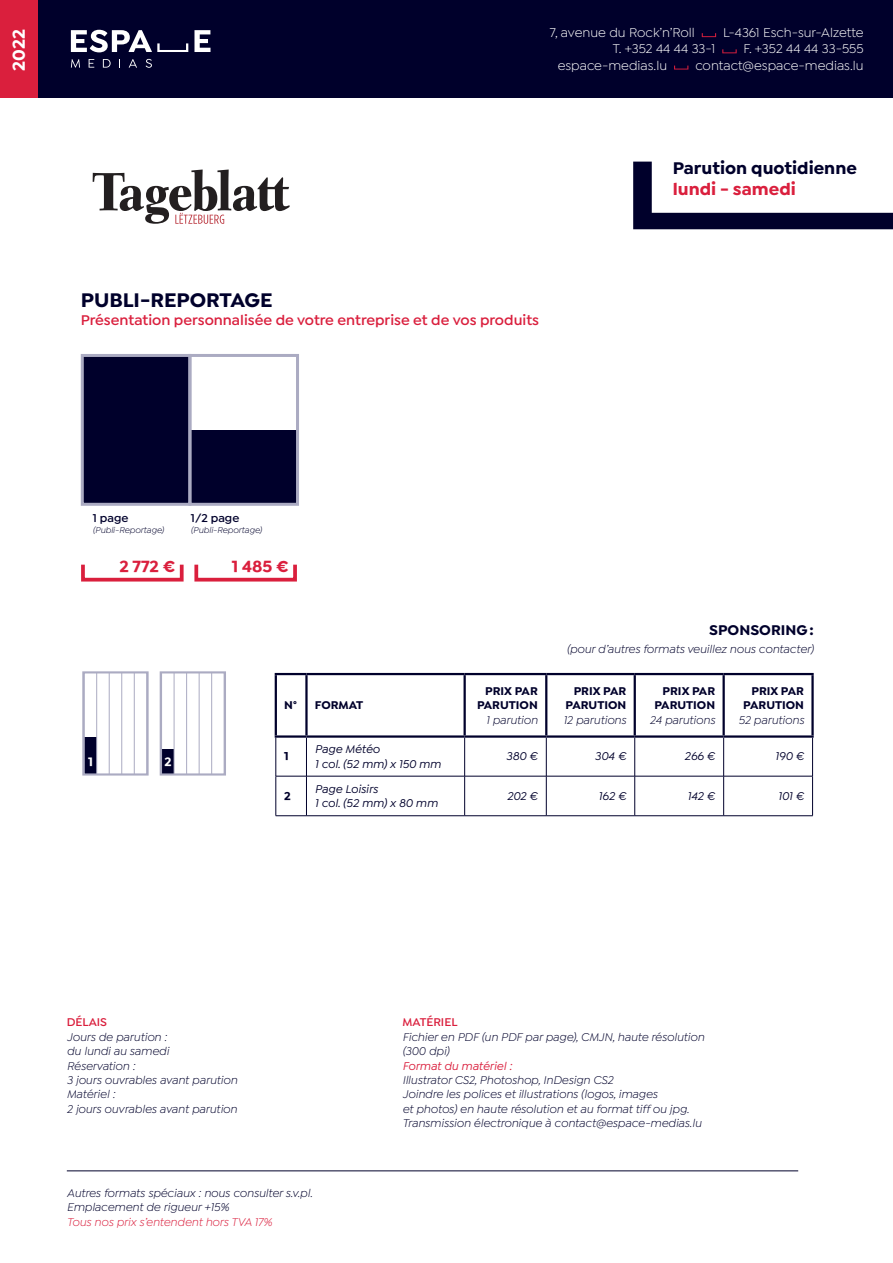
<style>
.page{position:relative;width:893px;height:1263px;background:#fff}
.page>*{position:absolute;margin:0;border:0;box-sizing:border-box;transform-origin:0 0}
.t1{font:700 21px "Isidora Sans";color:#00002b}
.t2{font:700 18px "Isidora Sans";color:#00002b}
.t3{font:700 18px "Isidora Sans";color:#da1f3d}
.t4{font:700 18px "Isidora Sans";color:#fff}
.t5{font:700 16.95px "Isidora Sans";color:#da1f3d}
.t6{font:600 15px "Isidora Sans";color:#da1f3d}
.t7{font:700 15px "Isidora Sans";color:#00002b}
.t8{font:13.5px "Isidora Sans";color:#fff}
.t9{font:700 12.75px "Isidora Sans";color:#fff}
.t10{font:italic 12px/14.4px "Isidora Sans";color:#00002b}
.t11{font:italic 500 12px/14.4px "Isidora Sans";color:#00002b}
.t12{font:700 12px/14.4px "Isidora Sans";color:#00002b;text-align:right}
.t13{font:italic 12px "Isidora Sans";color:#da1f3d}
.t14{font:italic 500 12px "Isidora Sans";color:#da1f3d}
.t15{font:600 12px "Isidora Sans";color:#da1f3d}
.t16{font:600 12px "Isidora Sans";color:#00002b}
.t17{font:italic 9px "Isidora Sans";color:#00002b}
</style>
<div class="page">
<div style="left:37px;top:0;width:856px;height:98px;background:#00002b"></div>
<div style="left:0;top:0;width:37px;height:98px;background:#da1f3d"></div>
<svg style="left:194px;top:30px;width:16px;height:22px"></svg>
<svg style="left:71px;top:59px;width:9px;height:9px"></svg>
<svg style="left:89px;top:59px;width:5px;height:9px"></svg>
<svg style="left:103px;top:59px;width:8px;height:9px"></svg>
<svg style="left:129px;top:59px;width:8px;height:9px"></svg>
<svg style="left:146px;top:59px;width:6px;height:9px"></svg>
<svg style="left:71px;top:30px;width:117px;height:22px"></svg>
<svg style="left:702px;top:33px;width:14px;height:4px"></svg>
<svg style="left:722px;top:49px;width:15px;height:4px"></svg>
<svg style="left:674px;top:66px;width:14px;height:4px"></svg>
<svg style="left:633px;top:162px;width:260px;height:67px"></svg>
<svg style="left:93px;top:169px;width:197px;height:55px"></svg>
<div style="left:160px;top:749px;width:14px;height:25px;background:#00002b"></div>
<div style="left:83px;top:737px;width:14px;height:37px;background:#00002b"></div>
<div style="left:82px;top:671px;width:67px;height:104px;border:2px solid #ababc2"></div>
<hr style="left:84px;top:672px;width:1px;height:102px;background:#ababc2">
<hr style="left:96px;top:672px;width:1px;height:102px;background:#ababc2">
<hr style="left:109px;top:672px;width:1px;height:102px;background:#ababc2">
<hr style="left:121px;top:672px;width:1px;height:102px;background:#ababc2">
<hr style="left:134px;top:672px;width:1px;height:102px;background:#ababc2">
<hr style="left:147px;top:672px;width:1px;height:102px;background:#ababc2">
<div style="left:160px;top:671px;width:66px;height:104px;border:2px solid #ababc2"></div>
<hr style="left:161px;top:672px;width:1px;height:102px;background:#ababc2">
<hr style="left:174px;top:672px;width:1px;height:102px;background:#ababc2">
<hr style="left:186px;top:672px;width:1px;height:102px;background:#ababc2">
<hr style="left:199px;top:672px;width:1px;height:102px;background:#ababc2">
<hr style="left:211px;top:672px;width:1px;height:102px;background:#ababc2">
<hr style="left:224px;top:672px;width:1px;height:102px;background:#ababc2">
<hr style="left:276px;top:738px;width:1px;height:38px;background:#00002b">
<hr style="left:306px;top:738px;width:1px;height:38px;background:#00002b">
<hr style="left:464px;top:738px;width:1px;height:38px;background:#00002b">
<hr style="left:546px;top:738px;width:1px;height:38px;background:#00002b">
<hr style="left:634px;top:738px;width:1px;height:38px;background:#00002b">
<hr style="left:723px;top:738px;width:1px;height:38px;background:#00002b">
<hr style="left:812px;top:738px;width:1px;height:38px;background:#00002b">
<hr style="left:276px;top:776px;width:30px;height:1px;background:#00002b">
<hr style="left:276px;top:776px;width:1px;height:39px;background:#00002b">
<hr style="left:306px;top:776px;width:159px;height:1px;background:#00002b">
<hr style="left:306px;top:776px;width:1px;height:39px;background:#00002b">
<hr style="left:465px;top:776px;width:81px;height:1px;background:#00002b">
<hr style="left:464px;top:776px;width:1px;height:39px;background:#00002b">
<hr style="left:546px;top:776px;width:89px;height:1px;background:#00002b">
<hr style="left:546px;top:776px;width:1px;height:39px;background:#00002b">
<hr style="left:635px;top:776px;width:89px;height:1px;background:#00002b">
<hr style="left:634px;top:776px;width:1px;height:39px;background:#00002b">
<hr style="left:724px;top:776px;width:89px;height:1px;background:#00002b">
<hr style="left:723px;top:776px;width:1px;height:39px;background:#00002b">
<hr style="left:812px;top:776px;width:1px;height:39px;background:#00002b">
<hr style="left:276px;top:815px;width:30px;height:1px;background:#00002b">
<hr style="left:306px;top:815px;width:159px;height:1px;background:#00002b">
<hr style="left:465px;top:815px;width:81px;height:1px;background:#00002b">
<hr style="left:546px;top:815px;width:89px;height:1px;background:#00002b">
<hr style="left:635px;top:815px;width:89px;height:1px;background:#00002b">
<hr style="left:724px;top:815px;width:89px;height:1px;background:#00002b">
<hr style="left:275px;top:673px;width:31px;height:2px;background:#00002b">
<hr style="left:275px;top:675px;width:2px;height:60px;background:#00002b">
<hr style="left:306px;top:673px;width:159px;height:2px;background:#00002b">
<hr style="left:305px;top:675px;width:3px;height:60px;background:#00002b">
<hr style="left:465px;top:673px;width:81px;height:2px;background:#00002b">
<hr style="left:464px;top:675px;width:2px;height:60px;background:#00002b">
<hr style="left:546px;top:673px;width:89px;height:2px;background:#00002b">
<hr style="left:545px;top:675px;width:2px;height:60px;background:#00002b">
<hr style="left:635px;top:673px;width:89px;height:2px;background:#00002b">
<hr style="left:634px;top:675px;width:2px;height:60px;background:#00002b">
<hr style="left:724px;top:673px;width:90px;height:2px;background:#00002b">
<hr style="left:722px;top:675px;width:3px;height:60px;background:#00002b">
<hr style="left:811px;top:675px;width:3px;height:60px;background:#00002b">
<hr style="left:275px;top:735px;width:31px;height:3px;background:#00002b">
<hr style="left:306px;top:735px;width:159px;height:3px;background:#00002b">
<hr style="left:465px;top:735px;width:81px;height:3px;background:#00002b">
<hr style="left:546px;top:735px;width:89px;height:3px;background:#00002b">
<hr style="left:635px;top:735px;width:89px;height:3px;background:#00002b">
<hr style="left:724px;top:735px;width:90px;height:3px;background:#00002b">
<div style="left:82px;top:355px;width:108px;height:149px;background:#00002b"></div>
<div style="left:188px;top:430px;width:109px;height:74px;background:#00002b"></div>
<div style="left:81px;top:354px;width:110px;height:152px;border:3px solid #ababc2"></div>
<div style="left:188px;top:354px;width:111px;height:152px;border:3px solid #ababc2"></div>
<div style="left:81px;top:563px;width:103px;height:18px;border:4px solid #da1f3d"></div>
<div style="left:194px;top:563px;width:103px;height:18px;border:4px solid #da1f3d"></div>
<hr style="left:67px;top:1170px;width:731px;height:1px;background:#00002b">
<h2 class="t4" style="left:8px;top:71px;width:43px;rotate:-90deg">2022</h2>
<p class="t8" style="left:550px;top:25px;width:146px">7, avenue du Rock’n’Roll</p>
<p class="t8" style="left:723px;top:25px;width:142px">L-4361 Esch-sur-Alzette</p>
<p class="t8" style="left:613px;top:41px;width:104px">T. +352 44 44 33-1</p>
<p class="t8" style="left:744px;top:41px;width:122px">F. +352 44 44 33-555</p>
<p class="t8" style="left:558px;top:58px;width:111px">espace-medias.lu</p>
<p class="t8" style="left:695px;top:58px;width:170px">contact@espace-medias.lu</p>
<h1 class="t1" style="left:81px;top:287px;width:193px">PUBLI-REPORTAGE</h1>
<p class="t6" style="left:81px;top:312px;width:460px">Présentation personnalisée de votre entreprise et de vos produits</p>
<h2 class="t2" style="left:673px;top:157px;width:186px">Parution quotidienne</h2>
<h2 class="t3" style="left:673px;top:178px;width:125px">lundi - samedi</h2>
<p class="t16" style="left:93px;top:511px;width:37px">1 page</p>
<p class="t17" style="left:93px;top:525px;width:73px">(Publi-Reportage)</p>
<p class="t16" style="left:191px;top:511px;width:50px">1/2 page</p>
<p class="t17" style="left:191px;top:525px;width:73px">(Publi-Reportage)</p>
<h3 class="t5" style="left:119px;top:556px;width:57px">2 772 €</h3>
<h3 class="t5" style="left:232px;top:556px;width:58px">1 485 €</h3>
<p class="t12" style="left:284px;top:698px;width:14px">N°</p>
<p class="t12" style="left:315px;top:698px;width:50px">FORMAT</p>
<p class="t12" style="left:477px;top:684px;width:62px">PRIX PAR<br>PARUTION</p>
<p class="t10" style="left:486px;top:712px;width:53px">1 parution</p>
<p class="t7" style="left:709px;top:621px;width:106px">SPONSORING:</p>
<p class="t10" style="left:567px;top:642px;width:248px">(pour d’autres formats veuillez nous contacter)</p>
<p class="t12" style="left:565px;top:684px;width:62px">PRIX PAR<br>PARUTION</p>
<p class="t10" style="left:564px;top:712px;width:64px">12 parutions</p>
<p class="t12" style="left:654px;top:684px;width:62px">PRIX PAR<br>PARUTION</p>
<p class="t10" style="left:650px;top:712px;width:67px">24 parutions</p>
<p class="t12" style="left:743px;top:684px;width:62px">PRIX PAR<br>PARUTION</p>
<p class="t10" style="left:738px;top:712px;width:67px">52 parutions</p>
<p class="t9" style="left:88px;top:754px;width:6px">1</p>
<p class="t9" style="left:164px;top:754px;width:9px">2</p>
<p class="t12" style="left:284px;top:749px;width:6px">1</p>
<p class="t11" style="left:315px;top:742px;width:128px">Page Météo<br>1 col. (52 mm) x 150 mm</p>
<p class="t11" style="left:506px;top:749px;width:33px">380 €</p>
<p class="t11" style="left:595px;top:749px;width:33px">304 €</p>
<p class="t11" style="left:685px;top:749px;width:32px">266 €</p>
<p class="t11" style="left:775px;top:749px;width:30px">190 €</p>
<p class="t12" style="left:284px;top:789px;width:8px">2</p>
<p class="t11" style="left:315px;top:782px;width:124px">Page Loisirs<br>1 col. (52 mm) x 80 mm</p>
<p class="t11" style="left:507px;top:789px;width:32px">202 €</p>
<p class="t11" style="left:599px;top:789px;width:29px">162 €</p>
<p class="t11" style="left:688px;top:789px;width:29px">142 €</p>
<p class="t11" style="left:778px;top:789px;width:27px">101 €</p>
<p class="t15" style="left:67px;top:1015px;width:42px">DÉLAIS</p>
<p class="t10" style="left:67px;top:1029px;width:172px">Jours de parution :<br>du lundi au samedi<br>Réservation :<br>3 jours ouvrables avant parution<br>Matériel :<br>2 jours ouvrables avant parution</p>
<p class="t15" style="left:402px;top:1015px;width:56px">MATÉRIEL</p>
<p class="t10" style="left:402px;top:1029px;width:303px">Fichier en PDF (un PDF par page), CMJN, haute résolution (300 dpi)</p>
<p class="t14" style="left:402px;top:1059px;width:111px">Format du matériel :</p>
<p class="t10" style="left:402px;top:1073px;width:300px">Illustrator CS2, Photoshop, InDesign CS2<br>Joindre les polices et illustrations (logos, images<br>et photos) en haute résolution et au format tiff ou jpg.<br>Transmission électronique à contact@espace-medias.lu</p>
<p class="t10" style="left:67px;top:1185px;width:247px">Autres formats spéciaux : nous consulter s.v.pl.<br>Emplacement de rigueur +15%</p>
<p class="t13" style="left:67px;top:1215px;width:207px">Tous nos prix s’entendent hors TVA 17%</p>
</div>
